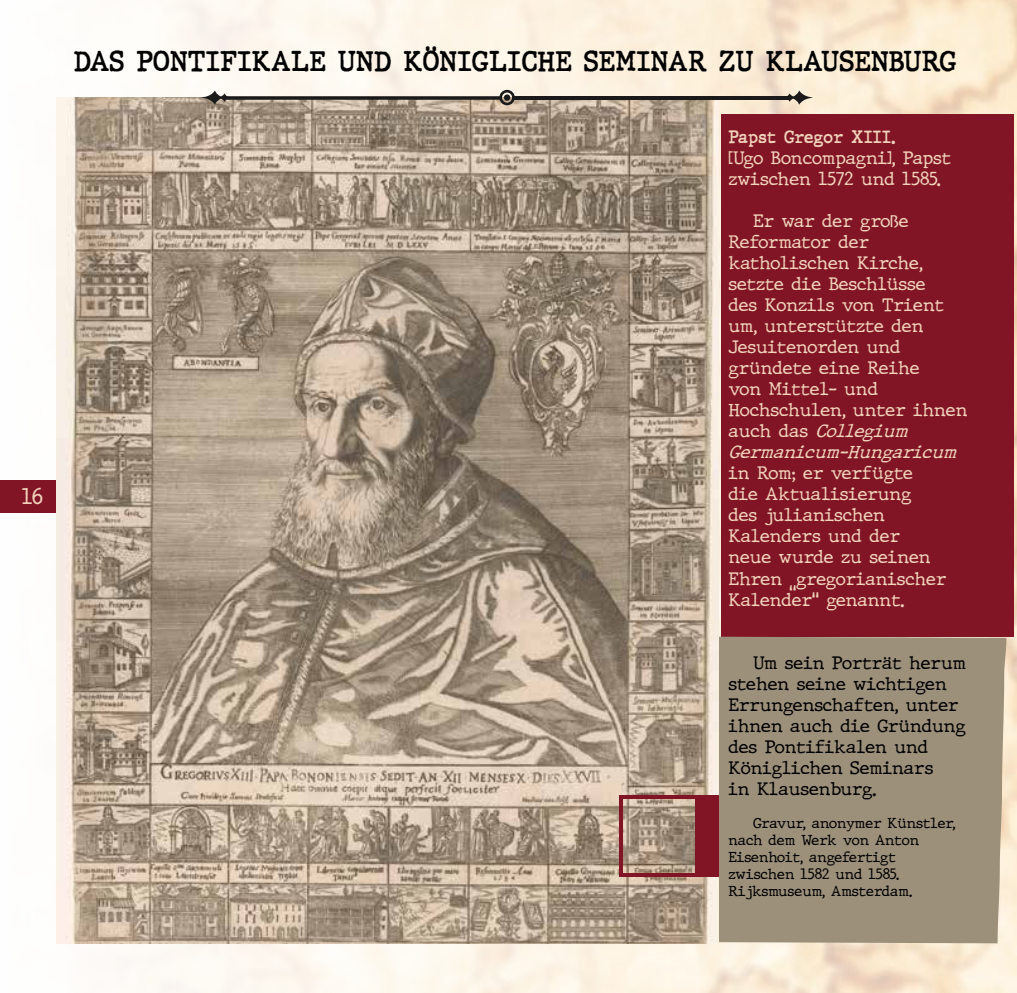
<style>
.page{position:relative;width:1017px;height:993px;background:#fff}
.page>*{position:absolute;margin:0;border:0;box-sizing:border-box;transform-origin:0 0}
.t1{font:700 28px "JMH Typewriter";letter-spacing:-.01em;color:#000}
.t2{font:21px "JMH Typewriter";color:#f1d2ba}
.t3{font:17.5px/21px "JMH Typewriter";color:#f1d2ba}
.t4{font:17.5px/21px "JMH Typewriter";color:#000}
.t5{font:700 17.5px "JMH Typewriter";letter-spacing:-.01em;color:#f1d2ba}
.t6{font:14px/16.8px "JMH Typewriter";color:#000}
.s1{font-style:italic}
</style>
<div class="page">
<img style="left:0;top:0;width:1017px;height:992px">
<div style="left:0;top:480px;width:60px;height:32px;background:#811526"></div>
<div style="left:722px;top:114px;width:292px;height:522px;background:#811526"></div>
<div style="left:719px;top:636px;width:287px;height:307px;background:#9c907b"></div>
<img style="left:57px;top:97px;width:662px;height:846px">
<div style="left:695px;top:795px;width:24px;height:81px;background:#811526"></div>
<hr style="left:619px;top:798px;width:3px;height:76px;background:#811526">
<hr style="left:619px;top:795px;width:76px;height:3px;background:#811526">
<hr style="left:619px;top:873px;width:76px;height:3px;background:#811526">
<svg style="left:200px;top:90px;width:315px;height:15px"></svg>
<svg style="left:784px;top:90px;width:30px;height:15px"></svg>
<hr style="left:512px;top:96px;width:278px;height:4px;background:#1a1a1a">
<p class="t2" style="left:22px;top:484px;width:23px">16</p>
<h1 class="t1" style="left:74px;top:44px;width:885px">DAS PONTIFIKALE UND KÖNIGLICHE SEMINAR ZU KLAUSENBURG</h1>
<p class="t5" style="left:728px;top:126px;width:168px">Papst Gregor XIII.</p>
<p class="t3" style="left:728px;top:149px;width:224px">[Ugo Boncompagni], Papst zwischen 1572 und 1585.</p>
<p class="t3" style="left:728px;top:212px;width:240px;text-indent:25px">Er war der große<br>Reformator der katholischen Kirche, setzte die Beschlüsse<br>des Konzils von Trient um, unterstützte den<br>Jesuitenorden und gründete eine Reihe<br>von Mittel- und<br>Hochschulen, unter ihnen a u c h d a s <span class="s1">Collegium<br>Germanicum-Hungaricum</span></p>
<p class="t3" style="left:728px;top:464px;width:204px">in Rom; er verfügte die Aktualisierung des julianischen<br>Kalenders und der neue wurde zu seinen<br>Ehren</p>
<p class="t3" style="left:789px;top:583px;width:8px">“</p>
<p class="t3" style="left:728px;top:569px;width:219px;text-indent:68px">gregorianischer<br>Kalender“ genannt.</p>
<p class="t4" style="left:728px;top:653px;width:239px;text-indent:25px">Um sein Porträt herum stehen seine wichtigen<br>Errungenschaften, unter ihnen auch die Gründung des Pontifikalen und<br>Königlichen Seminars<br>in Klausenburg.</p>
<p class="t6" style="left:728px;top:816px;width:229px;text-indent:25px">Gravur, anonymer Künstler, nach dem Werk von Anton<br>Eisenhoit, angefertigt zwischen 1582 und 1585.<br>Rijksmuseum, Amsterdam.</p>
</div>
